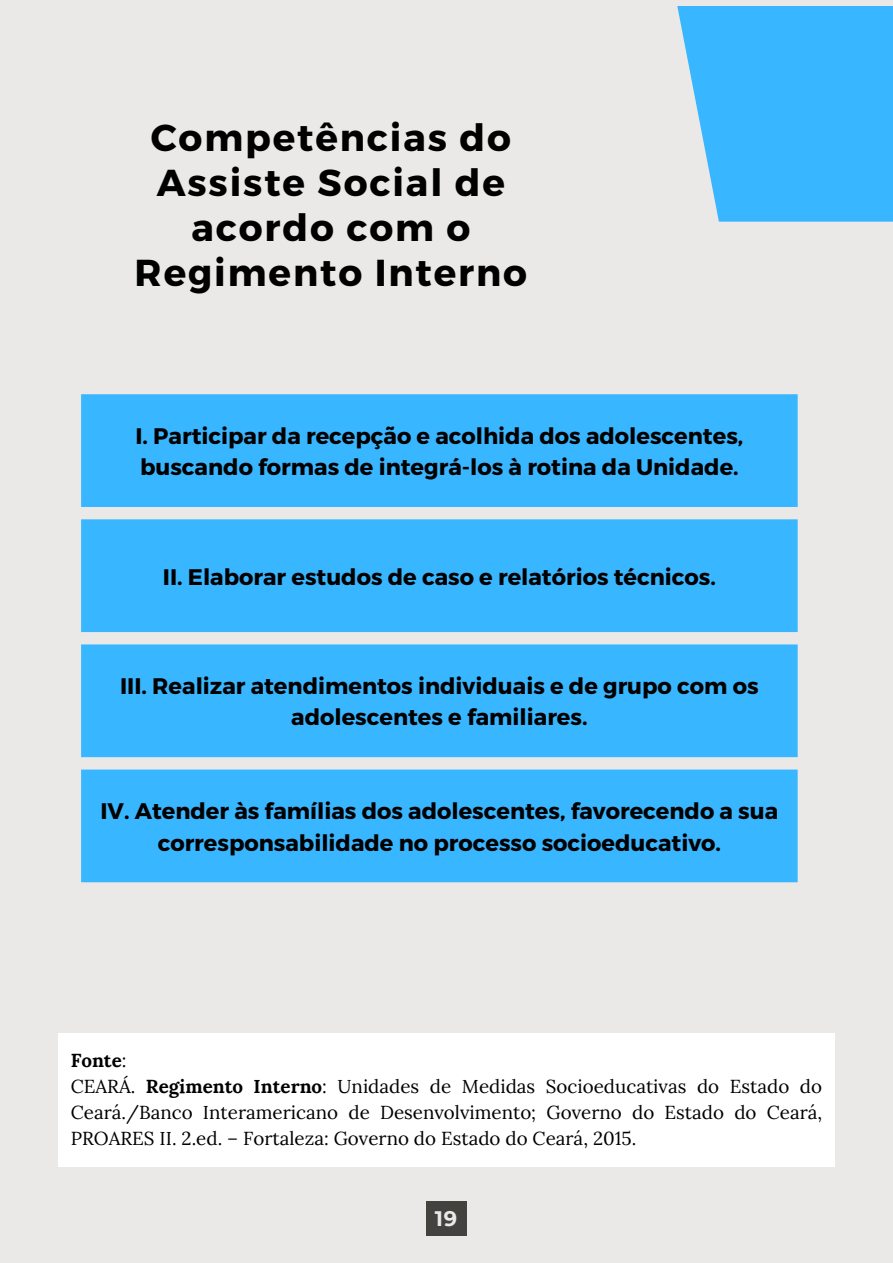
<style>
.page{position:relative;width:893px;height:1263px;background:#ebe9e7}
.page>*{position:absolute;margin:0;border:0;box-sizing:border-box;transform-origin:0 0}
.t1{font:700 37.5px/45px "Montserrat";letter-spacing:.05em;color:#000;text-align:center}
.t2{font:700 22.5px/31.5px "Montserrat";color:#000;text-align:center}
.t3{font:700 21px "Montserrat";color:#ebe9e7}
.t4{font:18.75px/25.9px "Lora";color:#000}
.s1{font-weight:700}
</style>
<div class="page">
<div style="left:426px;top:1201px;width:40px;height:34px;background:#44423e"></div>
<svg style="left:81px;top:394px;width:716px;height:488px;background:#45b9fd"></svg>
<svg style="left:677px;top:6px;width:216px;height:216px;background:#49bbfc"></svg>
<div style="left:58px;top:1032px;width:777px;height:134px;background:#fff"></div>
<h1 class="t1" style="left:135px;top:114px;width:394px">Competências do<br>Assiste Social de acordo com o<br>Regimento Interno</h1>
<p class="t2" style="left:135px;top:419px;width:609px;text-align:left">I. Participar da recepção e acolhida dos adolescentes, buscando formas de integrá-los à rotina da Unidade.</p>
<p class="t2" style="left:163px;top:560px;width:554px">II. Elaborar estudos de caso e relatórios técnicos.</p>
<p class="t2" style="left:120px;top:669px;width:640px">III. Realizar atendimentos individuais e de grupo com os adolescentes e familiares.</p>
<p class="t2" style="left:100px;top:794px;width:679px">IV. Atender às famílias dos adolescentes, favorecendo a sua corresponsabilidade no processo socioeducativo.</p>
<p class="t4" style="left:71px;top:1047px;width:753px"><span class="s1">Fonte</span>:<br>CEARÁ. <span class="s1">Regimento Interno</span>: Unidades de Medidas Socioeducativas do Estado do Ceará./Banco Interamericano de Desenvolvimento; Governo do Estado do Ceará, PROARES II. 2.ed. – Fortaleza: Governo do Estado do Ceará, 2015.</p>
<p class="t3" style="left:435px;top:1205px;width:24px">19</p>
</div>
